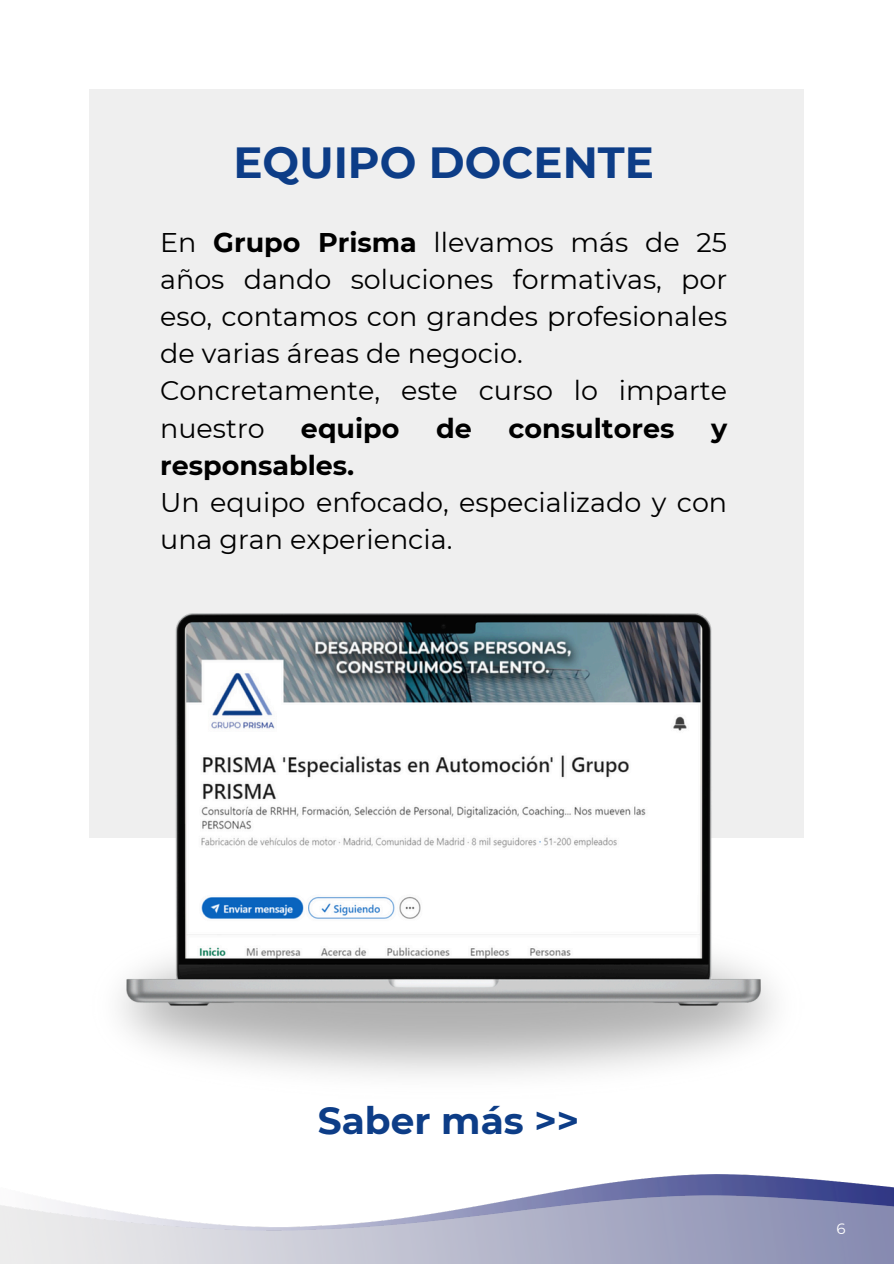
<style>
.page{position:relative;width:894px;height:1264px;background:#fff}
.page>*{position:absolute;margin:0;border:0;box-sizing:border-box;transform-origin:0 0}
.t1{font:700 43.5px "Montserrat";color:#0d3d87}
.t2{font:700 37.5px "Montserrat";color:#0d3d87}
.t3{font:27px/37.2px "Montserrat";color:#000}
.t4{font:700 27px "Montserrat";color:#000}
.t5{font:15px "Montserrat";color:#fff}
.s1{font-weight:700}
</style>
<div class="page">
<div style="left:89px;top:89px;width:715px;height:748px;background:#efefef"></div>
<img style="left:119px;top:978px;width:656px;height:98px">
<img style="left:127px;top:614px;width:633px;height:391px">
<img style="left:537px;top:1174px;width:356px;height:21px">
<img style="left:0;top:1195px;width:893px;height:68px">
<p class="t1" style="left:233px;top:136px;width:422px">EQUIPO DOCENTE</p>
<p class="t3" style="left:160px;top:223px;width:568px;text-align:justify">En <span class="s1">Grupo Prisma</span> llevamos más de 25 años dando soluciones formativas, por eso, contamos con grandes profesionales de varias áreas de negocio.</p>
<p class="t3" style="left:160px;top:372px;width:568px">Concretamente, este curso lo imparte nuestro</p>
<p class="t4" style="left:301px;top:411px;width:100px">equipo</p>
<p class="t4" style="left:436px;top:411px;width:37px">de</p>
<p class="t4" style="left:508px;top:411px;width:167px">consultores</p>
<p class="t4" style="left:711px;top:411px;width:18px">y</p>
<p class="t4" style="left:160px;top:448px;width:196px">responsables.</p>
<p class="t3" style="left:160px;top:483px;width:568px">Un equipo enfocado, especializado y con una gran experiencia.</p>
<p class="t2" style="left:318px;top:1097px;width:263px">Saber más &gt;&gt;</p>
<h2 class="t5" style="left:836px;top:1219px;width:11px">6</h2>
</div>
